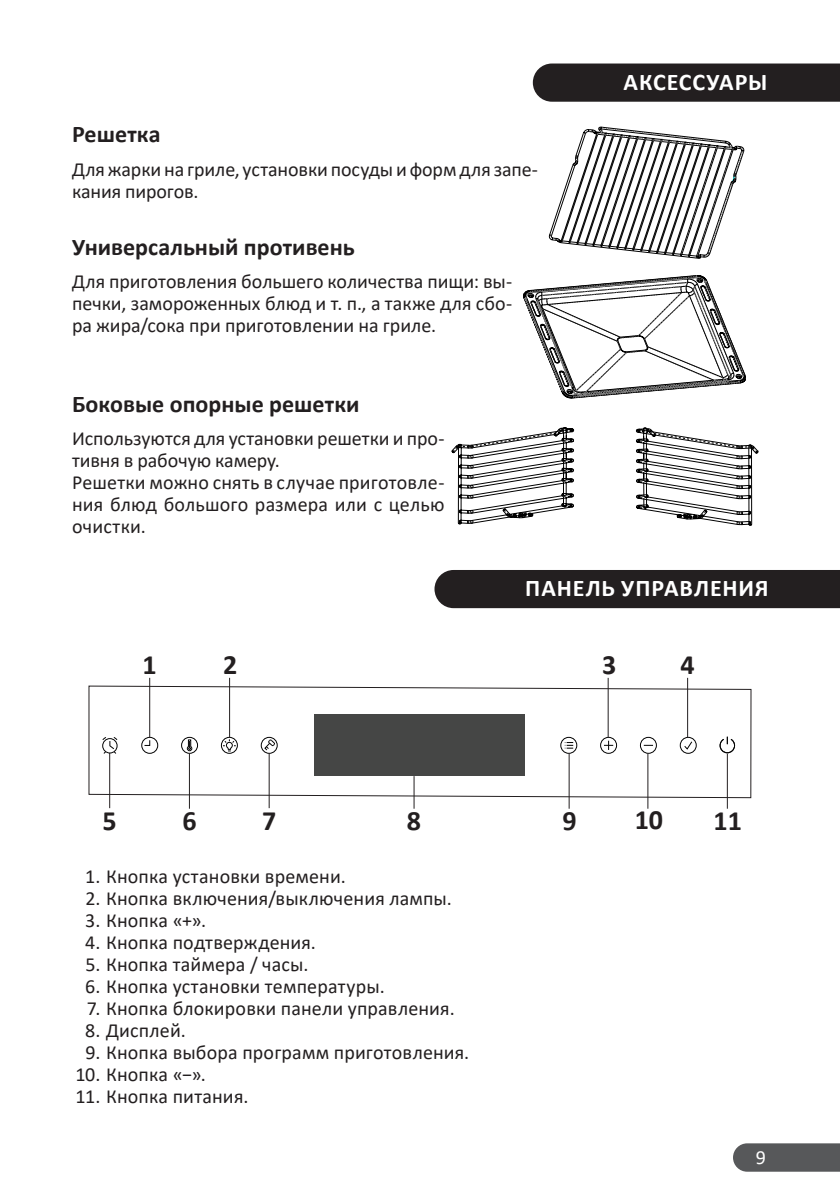
<style>
.page{position:relative;width:840px;height:1191px;background:#fff}
.page>*{position:absolute;margin:0;border:0;box-sizing:border-box;transform-origin:0 0}
.Цифры_на_схемах{font:700 28px "Calibri";color:#231f20}
.Подзаголовок_уровень_2{font:700 24px "Calibri";color:#231f20}
.Заголовок{font:700 24px "Calibri";letter-spacing:.03em;color:#fff}
.t1{font:20px/22px "Calibri";letter-spacing:.005em;color:#231f20}
.t2{font:20px "Calibri";color:#fff}
</style>
<div class="page">
<div style="left:733px;top:1143px;width:106px;height:28px;background:#57585a"></div>
<div style="left:532px;top:63px;width:307px;height:39px;background:#231f20"></div>
<svg style="left:451px;top:427px;width:307px;height:99px"></svg>
<svg style="left:523px;top:275px;width:222px;height:124px"></svg>
<svg style="left:548px;top:126px;width:196px;height:133px"></svg>
<div style="left:434px;top:570px;width:405px;height:38px;background:#231f20"></div>
<hr style="left:109px;top:753px;width:1px;height:55px;background:#231f20">
<svg style="left:88px;top:685px;width:663px;height:113px"></svg>
<hr style="left:149px;top:678px;width:1px;height:59px;background:#231f20">
<hr style="left:189px;top:753px;width:1px;height:55px;background:#231f20">
<hr style="left:268px;top:753px;width:1px;height:55px;background:#231f20">
<hr style="left:413px;top:776px;width:1px;height:32px;background:#231f20">
<hr style="left:568px;top:753px;width:1px;height:55px;background:#231f20">
<hr style="left:647px;top:753px;width:1px;height:55px;background:#231f20">
<hr style="left:726px;top:753px;width:1px;height:55px;background:#231f20">
<hr style="left:229px;top:678px;width:1px;height:59px;background:#231f20">
<hr style="left:607px;top:678px;width:1px;height:59px;background:#231f20">
<hr style="left:686px;top:678px;width:1px;height:59px;background:#231f20">
<p class="Подзаголовок_уровень_2" style="left:72px;top:117px;width:90px">Решетка</p>
<p class="t1" style="left:72px;top:158px;width:467px">Для жарки на гриле, установки посуды и форм для запе&shy;кания пирогов.</p>
<p class="Подзаголовок_уровень_2" style="left:72px;top:230px;width:284px">Универсальный противень</p>
<p class="t1" style="left:72px;top:270px;width:441px;text-align:justify">Для приготовления большего количества пищи: вы&shy;печки, замороженных блюд и т. п., а также для сбо&shy;ра жира/сока при приготовлении на гриле.</p>
<p class="Подзаголовок_уровень_2" style="left:72px;top:387px;width:289px">Боковые опорные решетки</p>
<p class="t1" style="left:72px;top:427px;width:374px">Используются для установки решетки и про&shy;тивня в рабочую камеру.</p>
<p class="t1" style="left:72px;top:471px;width:374px;text-align:justify">Решетки можно снять в случае приготовле&shy;ния блюд большого размера или с целью очистки.</p>
<p class="Заголовок" style="left:623px;top:65px;width:145px">АКСЕССУАРЫ</p>
<p class="Цифры_на_схемах" style="left:142px;top:645px;width:16px">1</p>
<p class="Цифры_на_схемах" style="left:223px;top:645px;width:16px">2</p>
<p class="Заголовок" style="left:525px;top:571px;width:244px">ПАНЕЛЬ УПРАВЛЕНИЯ</p>
<p class="Цифры_на_схемах" style="left:602px;top:645px;width:16px">3</p>
<p class="Цифры_на_схемах" style="left:680px;top:645px;width:16px">4</p>
<p class="Цифры_на_схемах" style="left:102px;top:800px;width:16px">5</p>
<p class="Цифры_на_схемах" style="left:262px;top:800px;width:16px">7</p>
<p class="Цифры_на_схемах" style="left:406px;top:800px;width:16px">8</p>
<p class="Цифры_на_схемах" style="left:634px;top:800px;width:30px">10</p>
<p class="Цифры_на_схемах" style="left:182px;top:800px;width:16px">6</p>
<p class="Цифры_на_схемах" style="left:562px;top:800px;width:16px">9</p>
<p class="t1" style="left:85px;top:864px;width:259px">1. Кнопка установки времени.</p>
<p class="t1" style="left:85px;top:886px;width:365px">2. Кнопка включения/выключения лампы.</p>
<p class="t1" style="left:85px;top:908px;width:119px">3. Кнопка «+».</p>
<p class="t1" style="left:85px;top:930px;width:229px">4. Кнопка подтверждения.</p>
<p class="t1" style="left:85px;top:952px;width:222px">5. Кнопка таймера / часы.</p>
<p class="t1" style="left:85px;top:974px;width:298px">6. Кнопка установки температуры.</p>
<p class="t1" style="left:87px;top:996px;width:366px">7. Кнопка блокировки панели управления.</p>
<p class="t1" style="left:85px;top:1018px;width:99px">8. Дисплей.</p>
<p class="t1" style="left:86px;top:1040px;width:382px">9. Кнопка выбора программ приготовления.</p>
<p class="t1" style="left:75px;top:1062px;width:129px">10. Кнопка «−».</p>
<p class="t1" style="left:75px;top:1084px;width:171px">11. Кнопка питания.</p>
<p class="Цифры_на_схемах" style="left:713px;top:800px;width:30px">11</p>
<p class="t2" style="left:755px;top:1143px;width:12px">9</p>
</div>
